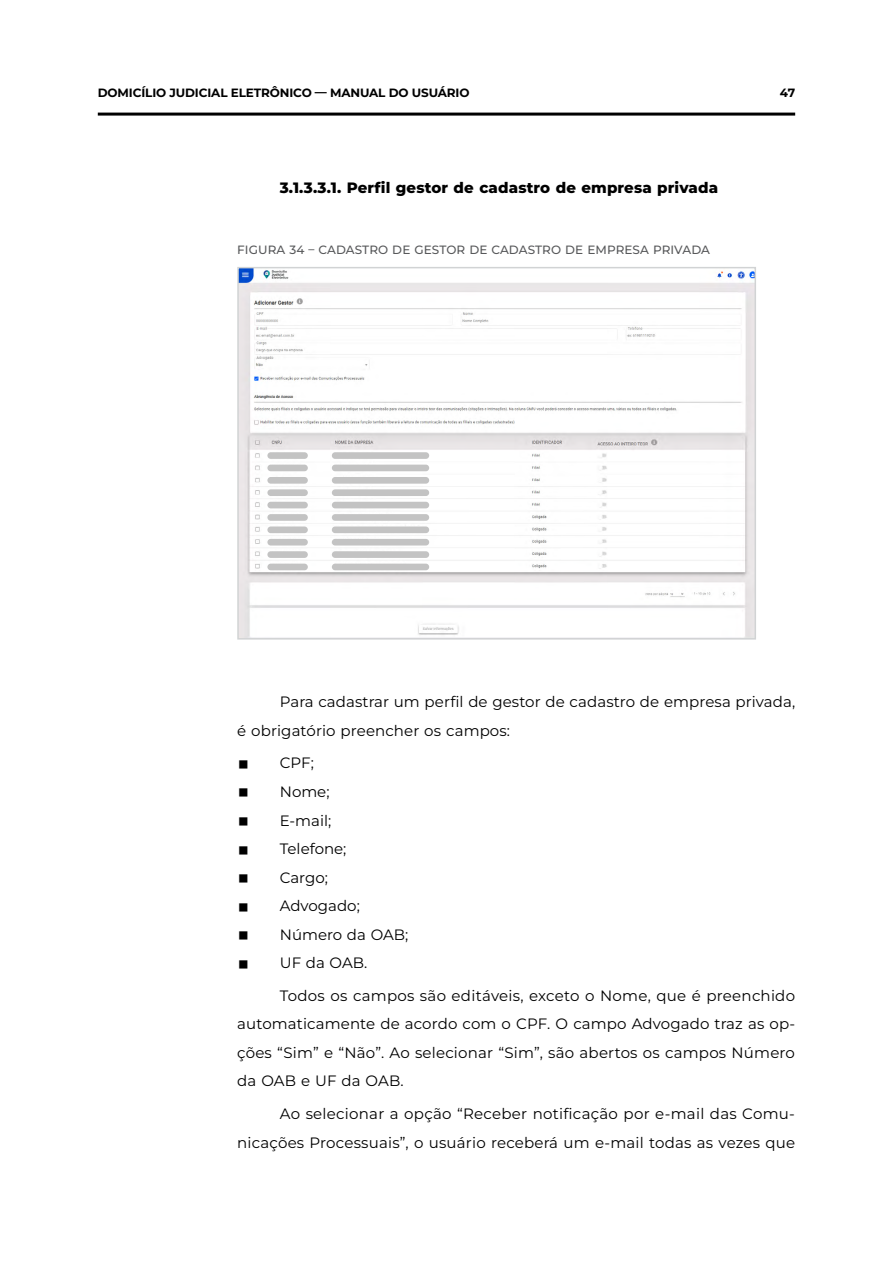
<style>
.page{position:relative;width:893px;height:1263px;background:#fff}
.page>*{position:absolute;margin:0;border:0;box-sizing:border-box;transform-origin:0 0}
.t1{font:15px/28.5px "Montserrat";letter-spacing:.01em;color:#000}
.t2{font:100 15px "Montserrat";letter-spacing:.01em;color:#000}
.t3{font:500 12px "Montserrat";letter-spacing:.01em;color:#58595b}
.t4{font:700 12px "Montserrat";letter-spacing:-.01em;color:#000}
.s1{font-size:21px}
</style>
<div class="page">
<hr style="left:98px;top:113px;width:697px;height:3px;background:#000">
<img style="left:240px;top:270px;width:513px;height:367px">
<div style="left:267px;top:452px;width:41px;height:7px;background:#c3c3c3;border-radius:3px"></div>
<div style="left:332px;top:452px;width:97px;height:7px;background:#c3c3c3;border-radius:3px"></div>
<div style="left:332px;top:465px;width:97px;height:6px;background:#c3c3c3;border-radius:3px"></div>
<div style="left:332px;top:477px;width:97px;height:7px;background:#c3c3c3;border-radius:3px"></div>
<div style="left:332px;top:489px;width:97px;height:7px;background:#c3c3c3;border-radius:3px"></div>
<div style="left:332px;top:502px;width:97px;height:6px;background:#c3c3c3;border-radius:3px"></div>
<div style="left:332px;top:514px;width:97px;height:7px;background:#c3c3c3;border-radius:3px"></div>
<div style="left:332px;top:526px;width:97px;height:7px;background:#c3c3c3;border-radius:3px"></div>
<div style="left:332px;top:539px;width:97px;height:6px;background:#c3c3c3;border-radius:3px"></div>
<div style="left:332px;top:551px;width:97px;height:7px;background:#c3c3c3;border-radius:3px"></div>
<div style="left:332px;top:564px;width:97px;height:6px;background:#c3c3c3;border-radius:3px"></div>
<div style="left:267px;top:465px;width:41px;height:6px;background:#c3c3c3;border-radius:3px"></div>
<div style="left:267px;top:477px;width:41px;height:7px;background:#c3c3c3;border-radius:3px"></div>
<div style="left:267px;top:489px;width:41px;height:7px;background:#c3c3c3;border-radius:3px"></div>
<div style="left:267px;top:502px;width:41px;height:6px;background:#c3c3c3;border-radius:3px"></div>
<div style="left:267px;top:514px;width:41px;height:7px;background:#c3c3c3;border-radius:3px"></div>
<div style="left:267px;top:526px;width:41px;height:7px;background:#c3c3c3;border-radius:3px"></div>
<div style="left:267px;top:539px;width:41px;height:6px;background:#c3c3c3;border-radius:3px"></div>
<div style="left:267px;top:551px;width:41px;height:7px;background:#c3c3c3;border-radius:3px"></div>
<div style="left:267px;top:564px;width:41px;height:6px;background:#c3c3c3;border-radius:3px"></div>
<div style="left:237px;top:267px;width:519px;height:373px;border:2px solid #d1d3d4"></div>
<p class="t4" style="left:98px;top:84px;width:373px">DOMICÍLIO JUDICIAL ELETRÔNICO — MANUAL DO USUÁRIO</p>
<p class="t4" style="left:780px;top:84px;width:17px">47</p>
<p class="t2" style="left:280px;top:178px;width:440px">3.1.3.3.1. Perfil gestor de cadastro de empresa privada</p>
<p class="t3" style="left:237px;top:242px;width:474px">FIGURA 34 – CADASTRO DE GESTOR DE CADASTRO DE EMPRESA PRIVADA</p>
<p class="t1" style="left:237px;top:687px;width:559px;text-indent:43px">Para cadastrar um perfil de gestor de cadastro de empresa privada, é obrigatório preencher os campos:</p>
<p class="t1" style="left:237px;top:748px;width:78px"><span class="s1">■</span> CPF;</p>
<p class="t1" style="left:237px;top:777px;width:94px"><span class="s1">■</span> Nome;</p>
<p class="t1" style="left:237px;top:805px;width:95px"><span class="s1">■</span> E-mail;</p>
<p class="t1" style="left:237px;top:834px;width:111px"><span class="s1">■</span> Telefone;</p>
<p class="t1" style="left:237px;top:862px;width:92px"><span class="s1">■</span> Cargo;</p>
<p class="t1" style="left:237px;top:891px;width:124px"><span class="s1">■</span> Advogado;</p>
<p class="t1" style="left:237px;top:919px;width:173px"><span class="s1">■</span> Número da OAB;</p>
<p class="t1" style="left:280px;top:946px;width:517px;line-height:32.7px;text-indent:-43px"><span class="s1">■</span> UF da OAB.<br>Todos os campos são editáveis, exceto o Nome, que é preenchido</p>
<p class="t1" style="left:237px;top:1009px;width:559px;text-align:justify">automaticamente de acordo com o CPF. O campo Advogado traz as op&shy;ções “Sim” e “Não”. Ao selecionar “Sim”, são abertos os campos Número da OAB e UF da OAB.</p>
<p class="t1" style="left:237px;top:1099px;width:559px;text-align:right">Ao selecionar a opção “Receber notificação por e-mail das Comu&shy;nicações Processuais”, o usuário receberá um e-mail todas as vezes que</p>
</div>
